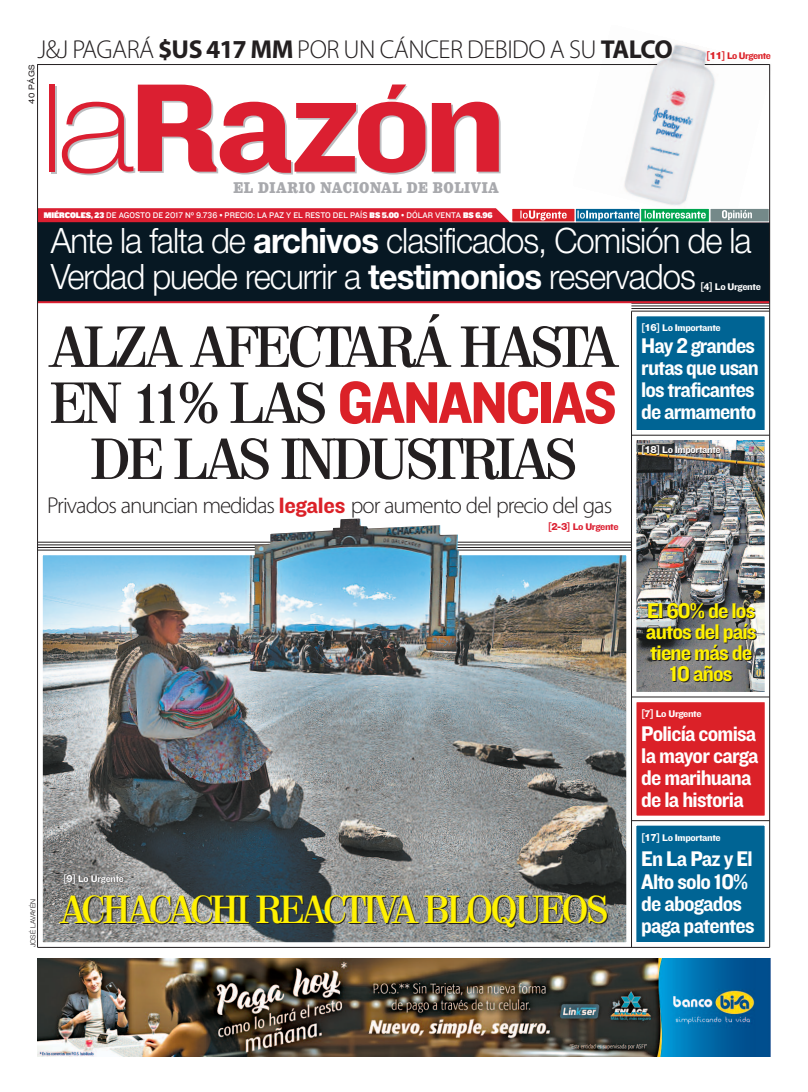
<style>
.page{position:relative;width:808px;height:1092px;background:#fff}
.page>*{position:absolute;margin:0;border:0;box-sizing:border-box;transform-origin:0 0}
.t1{font:61px "Knockout HTF51 Middleweight";letter-spacing:-.035em;color:#db2128;scale:.95 1}
.t2{font:600 56px "Valencia";letter-spacing:-.035em;color:#231f20;scale:.95 1}
.t3{font:600 38px "Valencia";letter-spacing:-.04em;color:#fff101;scale:.95 1}
.t4{font:300 35px/36px "Helvetica Neue LT Std";letter-spacing:-.03em;color:#fff;scale:.94 1}
.t5{font:300 26px "Myriad Pro";letter-spacing:-.02em;color:#231f20}
.t6{font:300 23px "Myriad Pro";letter-spacing:-.045em;color:#231f20}
.t7{font:22px/22px "Knockout HTF51 Middleweight";letter-spacing:-.035em;color:#fff}
.t8{font:22px/21px "Knockout HTF51 Middleweight";letter-spacing:-.04em;color:#fff101;text-align:center}
.t9{font:900 14px "Belizio";letter-spacing:.05em;color:#a8a9ad;scale:.8 1}
.t10{font:10px "Knockout HTF51 Middleweight";letter-spacing:-.035em;color:#fff;scale:1.1 1}
.t11{font:10px "Knockout HTF51 Middleweight";letter-spacing:-.035em;color:#db1f31;scale:1.1 1}
.t12{font:10px "Knockout HTF51 Middleweight";letter-spacing:-.04em;color:#db2128;scale:1.07 1}
.t13{font:8.5px "Knockout HTF32 Junior Cruise";color:#fff;scale:.93 1}
.t14{font:expanded 8px "Helvetica Neue LT Std";letter-spacing:.04em;color:#231f20}
.t15{font:300 7px "Helvetica Neue";color:#231f20}
.s1{font-weight:700}
.s2{font-family:"Helvetica Neue LT Std";font-weight:800}
.s3{font-family:"Knockout HTF92 Ultmt Cruiser"}
.s4{font-family:"Valencia";font-weight:600;font-size:56px;color:#231f20}
.s5{font-family:"Knockout HTF51 Middleweight";font-weight:400;color:#db2128}
</style>
<div class="page">
<img style="left:44px;top:556px;width:581px;height:385px">
<div style="left:38px;top:550px;width:593px;height:397px;border:5px solid #fff"></div>
<img style="left:624px;top:44px;width:147px;height:180px">
<img style="left:637px;top:441px;width:127px;height:250px">
<div style="left:631px;top:435px;width:139px;height:262px;border:5px solid #fff"></div>
<div style="left:636px;top:316px;width:129px;height:114px;background:#006494"></div>
<div style="left:631px;top:311px;width:139px;height:124px;border:5px solid #fff"></div>
<div style="left:636px;top:702px;width:129px;height:113px;background:#db2128"></div>
<div style="left:631px;top:697px;width:139px;height:123px;border:5px solid #fff"></div>
<div style="left:636px;top:825px;width:129px;height:116px;background:#006494"></div>
<div style="left:631px;top:820px;width:139px;height:126px;border:5px solid #fff"></div>
<hr style="left:631px;top:306px;width:138px;height:1px;background:#231f20">
<hr style="left:631px;top:308px;width:138px;height:1px;background:#231f20">
<hr style="left:631px;top:311px;width:138px;height:1px;background:#231f20">
<hr style="left:631px;top:303px;width:139px;height:1px;background:#231f20">
<hr style="left:631px;top:435px;width:138px;height:1px;background:#231f20">
<hr style="left:631px;top:696px;width:138px;height:1px;background:#231f20">
<hr style="left:631px;top:820px;width:139px;height:1px;background:#231f20">
<hr style="left:631px;top:311px;width:1px;height:636px;background:#231f20">
<hr style="left:38px;top:544px;width:594px;height:1px;background:#231f20">
<hr style="left:38px;top:547px;width:594px;height:1px;background:#231f20">
<hr style="left:38px;top:550px;width:594px;height:1px;background:#231f20">
<hr style="left:38px;top:542px;width:594px;height:1px;background:#231f20">
<div style="left:38px;top:221px;width:732px;height:80px;background:#071823"></div>
<div style="left:38px;top:208px;width:732px;height:14px;background:#db1f31"></div>
<hr style="left:38px;top:64px;width:619px;height:1px;background:#231f20">
<hr style="left:705px;top:64px;width:65px;height:1px;background:#231f20">
<div style="left:51px;top:86px;width:6px;height:87px;background:#bcbdc0"></div>
<div style="left:50px;top:84px;width:5px;height:88px;background:#db1f31"></div>
<svg style="left:62px;top:84px;width:439px;height:91px"></svg>
<hr style="left:38px;top:301px;width:732px;height:2px;background:#db1f31">
<div style="left:512px;top:209px;width:63px;height:13px;background:#db2128"></div>
<div style="left:511px;top:208px;width:64px;height:14px;border:1px solid #fff"></div>
<div style="left:575px;top:208px;width:65px;height:14px;border:1px solid #fff"></div>
<svg style="left:642px;top:210px;width:66px;height:10px"></svg>
<div style="left:640px;top:208px;width:70px;height:14px;border:1px solid #fff"></div>
<div style="left:710px;top:209px;width:59px;height:13px;background:#748989"></div>
<div style="left:710px;top:208px;width:59px;height:14px;border:1px solid #fff"></div>
<svg style="left:520px;top:210px;width:47px;height:10px"></svg>
<svg style="left:577px;top:210px;width:62px;height:10px"></svg>
<svg style="left:645px;top:210px;width:61px;height:8px"></svg>
<svg style="left:722px;top:210px;width:30px;height:10px"></svg>
<hr style="left:769px;top:64px;width:1px;height:883px;background:#231f20">
<hr style="left:37px;top:64px;width:1px;height:883px;background:#231f20">
<hr style="left:38px;top:947px;width:732px;height:1px;background:#231f20">
<svg style="left:493px;top:208px;width:19px;height:14px"></svg>
<img style="left:37px;top:958px;width:733px;height:98px">
<img style="left:254px;top:518px;width:205px;height:62px">
<p class="t5" style="left:38px;top:40px;width:637px">J&amp;J PAGARÁ <span class="s1">$US 417 MM</span> POR UN CÁNCER DEBIDO A SU <span class="s1">TALCO</span></p>
<p class="t14" style="left:29px;top:104px;width:41px;rotate:-90deg">40 PÁGS</p>
<p class="t12" style="left:706px;top:49px;width:62px">[<span class="s2">11</span>] Lo Urgente</p>
<p class="t9" style="left:234px;top:180px;width:333px">EL DIARIO NACIONAL DE BOLIVIA</p>
<h3 class="t4" style="left:51px;top:226px;width:747px">Ante la falta de <span class="s1">archivos</span> clasificados, Comisión de la<br>Verdad puede recurrir a <span class="s1">testimonios</span> reservados</h3>
<p class="t13" style="left:44px;top:210px;width:484px"><span class="s3">MIÉRCOLES, 23</span> DE AGOSTO DE 2017 Nº 9.736 • PRECIO: LA PAZ Y EL RESTO DEL PAÍS <span class="s3">BS 5.00</span> • DÓLAR VENTA <span class="s3">BS 6.96</span></p>
<p class="t10" style="left:700px;top:281px;width:57px">[4] Lo Urgente</p>
<h2 class="t2" style="left:51px;top:315px;width:598px">ALZA AFECTARÁ HASTA</h2>
<h1 class="t1" style="left:51px;top:366px;width:597px"><span class="s4">EN 11% LAS</span> GANANCIAS</h1>
<h2 class="t2" style="left:91px;top:427px;width:512px">DE LAS INDUSTRIAS</h2>
<p class="t6" style="left:47px;top:496px;width:566px">Privados anuncian medidas <span class="s5">legales</span> por aumento del precio del gas</p>
<p class="t11" style="left:548px;top:520px;width:66px">[<span class="s2">2-3</span>] Lo Urgente</p>
<p class="t10" style="left:641px;top:321px;width:74px">[<span class="s2">16</span>] Lo Importante</p>
<p class="t7" style="left:641px;top:335px;width:119px">Hay 2 grandes rutas que usan los traficantes de armamento</p>
<p class="t10" style="left:641px;top:444px;width:74px">[<span class="s2">18</span>] Lo Importante</p>
<p class="t10" style="left:63px;top:872px;width:57px">[<span class="s2">9</span>] Lo Urgente</p>
<p class="t15" style="left:27px;top:947px;width:50px;rotate:-90deg">JOSÉ LAVAYÉN</p>
<h3 class="t3" style="left:61px;top:887px;width:577px">ACHACACHI REACTIVA BLOQUEOS</h3>
<p class="t8" style="left:646px;top:600px;width:112px">El 60% de los autos del país tiene más de<br>10 años</p>
<p class="t10" style="left:641px;top:708px;width:57px">[7] Lo Urgente</p>
<p class="t7" style="left:641px;top:722px;width:119px">Policía comisa la mayor carga de marihuana de la historia</p>
<p class="t10" style="left:641px;top:831px;width:74px">[<span class="s2">17</span>] Lo Importante</p>
<p class="t7" style="left:641px;top:847px;width:115px">En La Paz y El<br>Alto solo 10% de abogados paga patentes</p>
</div>
